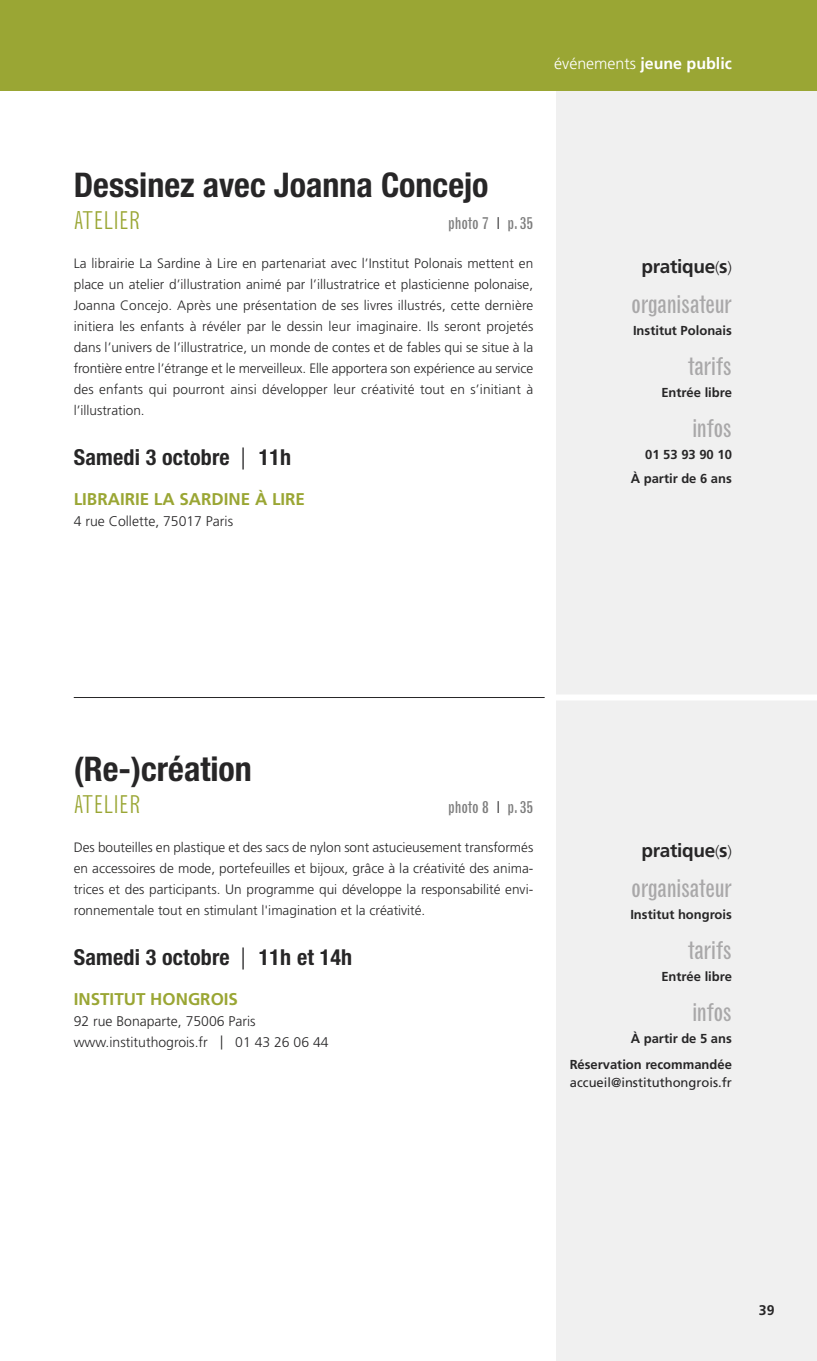
<style>
.page{position:relative;width:817px;height:1361px;background:#fff}
.page>*{position:absolute;margin:0;border:0;box-sizing:border-box;transform-origin:0 0}
.t1{font:700 condensed 34px "Helvetica Neue";color:#272627}
.t2{font:condensed 24px "Grotesque";letter-spacing:-.02em;color:#a9a8a9}
.t3{font:300 condensed 24px "Grotesque";color:#9aa634}
.t4{font:700 condensed 22px "Helvetica Neue";letter-spacing:.01em;color:#272627}
.t5{font:700 19px "Frutiger";letter-spacing:-.015em;color:#272627}
.t6{font:700 17px "Frutiger";color:#9aa634}
.t7{font:condensed 16px "Grotesque";color:#7d7d7d}
.t8{font:700 16px "Frutiger";color:#fff}
.t9{font:300 14px/21px "Frutiger";color:#272627}
.t10{font:700 14px "Frutiger";color:#272627}
.t11{font:300 13.6px/21px "Frutiger";color:#272627;text-align:justify}
.t12{font:700 13px/24px "Frutiger";color:#272627;text-align:right}
.t13{font:13px "Frutiger";color:#272627}
.s1{font-weight:300}
.s2{font-weight:300;color:#272627}
.s3{font-family:"Helvetica";font-weight:300;font-stretch:normal}
.s4{font-weight:300;font-size:16px}
</style>
<div class="page">
<div style="left:556px;top:91px;width:260px;height:1270px;background:#f0f0f0"></div>
<hr style="left:74px;top:697px;width:470px;height:1px;background:#272627">
<div style="left:550px;top:694px;width:266px;height:6px;background:#fff"></div>
<div style="left:0;top:0;width:816px;height:91px;background:#9aa634"></div>
<p class="t8" style="left:554px;top:57px;width:179px"><span class="s1">événements</span> jeune public</p>
<h1 class="t1" style="left:74px;top:164px;width:416px">Dessinez avec Joanna Concejo</h1>
<h2 class="t3" style="left:74px;top:211px;width:68px">ATELIER</h2>
<p class="t7" style="left:448px;top:217px;width:87px">photo 7 <span class="s2">I</span> p. 35</p>
<p class="t11" style="left:74px;top:254px;width:461px">La librairie La Sardine à Lire en partenariat avec l’Institut Polonais mettent en place un atelier d’illustration animé par l’illustratrice et plasticienne polonaise, Joanna Concejo. Après une présentation de ses livres illustrés, cette dernière initiera les enfants à révéler par le dessin leur imaginaire. Ils seront projetés dans l’univers de l’illustratrice, un monde de contes et de fables qui se situe à la frontière entre l’étrange et le merveilleux. Elle apportera son expérience au service des enfants qui pourront ainsi développer leur créativité tout en s’initiant à l’illustration.</p>
<h3 class="t4" style="left:74px;top:444px;width:219px">Samedi 3 octobre <span class="s3">|</span> 11h</h3>
<p class="t6" style="left:74px;top:492px;width:233px">LIBRAIRIE LA SARDINE À LIRE</p>
<p class="t9" style="left:74px;top:512px;width:161px">4 rue Collette, 75017 Paris</p>
<h3 class="t5" style="left:641px;top:259px;width:92px">pratique<span class="s4">(</span>s<span class="s4">)</span></h3>
<h2 class="t2" style="left:631px;top:295px;width:102px">organisateur</h2>
<p class="t12" style="left:633px;top:320px;width:100px">Institut Polonais</p>
<h2 class="t2" style="left:687px;top:357px;width:46px">tarifs</h2>
<p class="t12" style="left:661px;top:382px;width:72px">Entrée libre</p>
<h2 class="t2" style="left:691px;top:419px;width:41px">infos</h2>
<p class="t12" style="left:630px;top:444px;width:102px">01 53 93 90 10<br>À partir de 6 ans</p>
<h1 class="t1" style="left:74px;top:748px;width:180px">(Re-)création</h1>
<h2 class="t3" style="left:74px;top:795px;width:68px">ATELIER</h2>
<p class="t7" style="left:448px;top:801px;width:87px">photo 8 <span class="s2">I</span> p. 35</p>
<p class="t11" style="left:74px;top:838px;width:461px">Des bouteilles en plastique et des sacs de nylon sont astucieusement transformés en accessoires de mode, portefeuilles et bijoux, grâce à la créativité des anima&shy;trices et des participants. Un programme qui développe la responsabilité envi&shy;ronnementale tout en stimulant l'imagination et la créativité.</p>
<h3 class="t4" style="left:74px;top:944px;width:280px">Samedi 3 octobre <span class="s3">|</span> 11h et 14h</h3>
<p class="t6" style="left:74px;top:992px;width:166px">INSTITUT HONGROIS</p>
<p class="t9" style="left:74px;top:1012px;width:256px">92 rue Bonaparte, 75006 Paris www.instituthogrois.fr | 01 43 26 06 44</p>
<h3 class="t5" style="left:641px;top:843px;width:92px">pratique<span class="s4">(</span>s<span class="s4">)</span></h3>
<h2 class="t2" style="left:631px;top:879px;width:102px">organisateur</h2>
<p class="t12" style="left:630px;top:904px;width:103px">Institut hongrois</p>
<h2 class="t2" style="left:687px;top:941px;width:46px">tarifs</h2>
<p class="t12" style="left:661px;top:966px;width:72px">Entrée libre</p>
<h2 class="t2" style="left:691px;top:1003px;width:41px">infos</h2>
<p class="t12" style="left:569px;top:1027px;width:164px;line-height:26px">À partir de 5 ans<br>Réservation recommandée</p>
<p class="t13" style="left:569px;top:1077px;width:163px">accueil@instituthongrois.fr</p>
<p class="t10" style="left:758px;top:1304px;width:17px">39</p>
</div>
